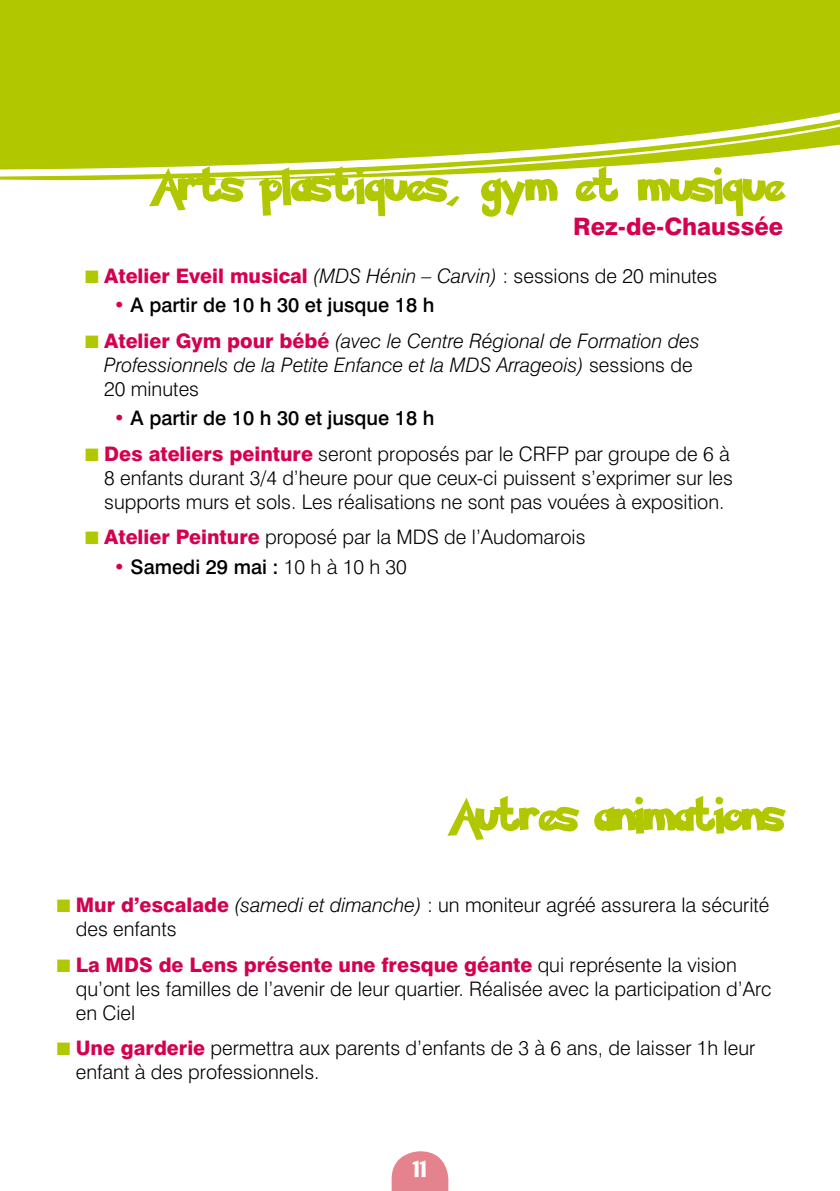
<style>
.page{position:relative;width:840px;height:1191px;background:#fff}
.page>*{position:absolute;margin:0;border:0;box-sizing:border-box;transform-origin:0 0}
.t1{font:800 24px "Swiss 721 BT";color:#d40050}
.t2{font:300 20px/24px "Swiss 721 BT";color:#000}
.t3{font:italic 300 20px/24px "Swiss 721 BT";color:#000}
.t4{font:500 20px "Swiss 721 BT";color:#000}
.t5{font:18px "Pokemon Solid Normal";color:#fff}
.s1{color:#b1c800}
.s2{font-weight:800;color:#d40050}
.s3{font-style:italic}
.s4{font-weight:300;color:#d40050}
.s5{font-weight:800;font-style:normal;color:#d40050}
.s6{font-style:normal}
.s7{font-weight:300}
</style>
<div class="page">
<svg style="left:391px;top:1151px;width:57px;height:40px;background:#e8959e"></svg>
<div style="left:0;top:0;width:839px;height:100px;background:#b1c800"></div>
<div style="left:0;top:100px;width:839px;height:14px;background:#b1c800"></div>
<svg style="left:0;top:114px;width:839px;height:83px"></svg>
<svg style="left:447px;top:795px;width:338px;height:45px"></svg>
<svg style="left:149px;top:166px;width:636px;height:51px"></svg>
<p class="t1" style="left:573px;top:211px;width:211px">Rez-de-Chaussée</p>
<p class="t2" style="left:85px;top:263px;width:633px"><span class="s1">■</span> <span class="s2">Atelier Eveil musical</span> <span class="s3">(MDS Hénin – Carvin)</span> : sessions de 20 minutes</p>
<p class="t4" style="left:113px;top:293px;width:322px"><span class="s4">•</span> A partir de 10 h 30 et jusque 18 h</p>
<p class="t3" style="left:104px;top:328px;width:597px;text-indent:-19px"><span class="s1">■</span> <span class="s5">Atelier Gym pour bébé</span> (avec le Centre Régional de Formation des<br>Professionnels de la Petite Enfance et la MDS Arrageois) <span class="s6">sessions de<br>20 minutes</span></p>
<p class="t4" style="left:113px;top:406px;width:322px"><span class="s4">•</span> A partir de 10 h 30 et jusque 18 h</p>
<p class="t2" style="left:104px;top:441px;width:630px;text-indent:-19px"><span class="s1">■</span> <span class="s2">Des ateliers peinture</span> seront proposés par le CRFP par groupe de 6 à<br>8 enfants durant 3/4 d’heure pour que ceux-ci puissent s’exprimer sur les supports murs et sols. Les réalisations ne sont pas vouées à exposition.</p>
<p class="t2" style="left:85px;top:525px;width:501px"><span class="s1">■</span> <span class="s2">Atelier Peinture</span> proposé par la MDS de l’Audomarois</p>
<p class="t4" style="left:113px;top:554px;width:294px"><span class="s4">•</span> Samedi 29 mai : <span class="s7">10 h à 10 h 30</span></p>
<p class="t2" style="left:76px;top:893px;width:694px;text-indent:-19px"><span class="s1">■</span> <span class="s2">Mur d’escalade</span> <span class="s3">(samedi et dimanche)</span> : un moniteur agréé assurera la sécurité des enfants</p>
<p class="t2" style="left:76px;top:952px;width:697px;text-indent:-19px"><span class="s1">■</span> <span class="s2">La MDS de Lens présente une fresque géante</span> qui représente la vision qu’ont les familles de l’avenir de leur quartier. Réalisée avec la participation d’Arc en Ciel</p>
<p class="t2" style="left:76px;top:1035px;width:680px;text-indent:-19px"><span class="s1">■</span> <span class="s2">Une garderie</span> permettra aux parents d’enfants de 3 à 6 ans, de laisser 1h leur enfant à des professionnels.</p>
<p class="t5" style="left:413px;top:1155px;width:13px">11</p>
</div>
